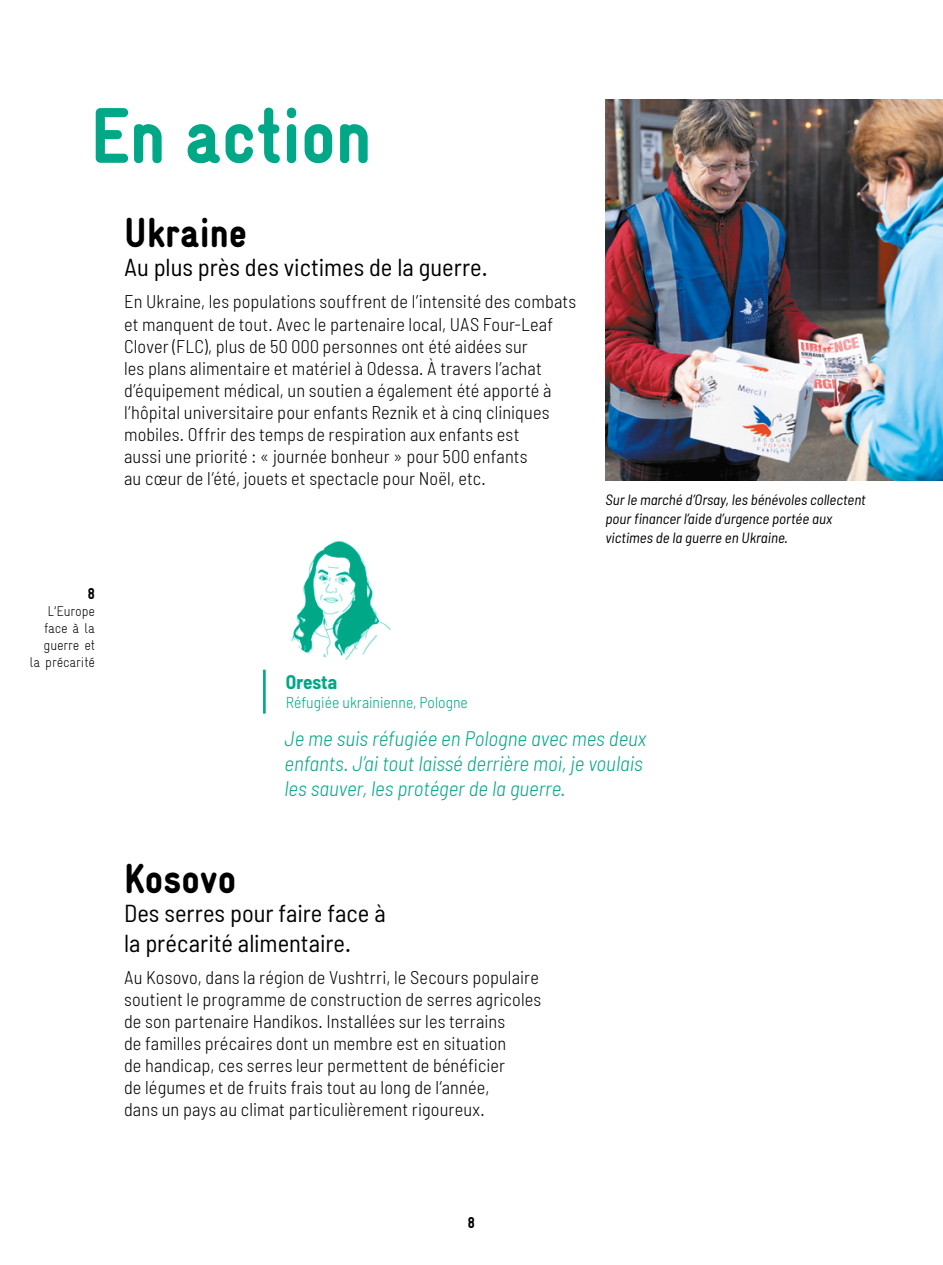
<style>
.page{position:relative;width:943px;height:1265px;background:#fff}
.page>*{position:absolute;margin:0;border:0;box-sizing:border-box;transform-origin:0 0}
.t1{font:900 79.1px "Gravur Condensed Pro";color:#00a887}
.Titre_de_paragraphe{font:900 42px "Gravur Condensed Pro";color:#000}
.Sous-titre{font:semi-condensed 24.5px/29.4px "Barlow";color:#000}
.Verbatim{font:italic 300 semi-condensed 21px/25.2px "Barlow";color:#00a887}
.t2{font:700 semi-condensed 19.25px "Barlow";color:#00a887}
.Textes_courants{font:300 semi-condensed 18.38px/22.1px "Barlow";letter-spacing:.005em;color:#000}
.t3{font:300 semi-condensed 15.75px "Barlow";color:#00a887}
.folio_1{font:900 15.75px "Gravur Condensed Pro";color:#000}
.t4{font:italic semi-condensed 14.88px/19.2px "Barlow";color:#000}
.folio_1-2{font:300 14.17px/17.2px "Gravur Condensed Pro";letter-spacing:-.01em;color:#000;text-align:right}
</style>
<div class="page">
<img style="left:605px;top:99px;width:338px;height:381px">
<img style="left:274px;top:536px;width:124px;height:124px;border-radius:62px">
<hr style="left:263px;top:670px;width:3px;height:44px;background:#00a887">
<h1 class="t1" style="left:91px;top:92px;width:282px">En action</h1>
<p class="folio_1" style="left:88px;top:584px;width:9px">8</p>
<p class="folio_1-2" style="left:30px;top:602px;width:67px">L’Europe face à la guerre et la précarité</p>
<p class="Titre_de_paragraphe" style="left:124px;top:209px;width:124px">Ukraine</p>
<p class="Sous-titre" style="left:124px;top:252px;width:365px">Au plus près des victimes de la guerre.</p>
<p class="Textes_courants" style="left:124px;top:290px;width:453px">En Ukraine, les populations souffrent de l’intensité des combats et manquent de tout. Avec le partenaire local, UAS Four-Leaf Clover (FLC), plus de 50 000 personnes ont été aidées sur<br>les plans alimentaire et matériel à Odessa. À travers l’achat d’équipement médical, un soutien a également été apporté à l’hôpital universitaire pour enfants Reznik et à cinq cliniques mobiles. Offrir des temps de respiration aux enfants est<br>aussi une priorité : « journée bonheur » pour 500 enfants<br>au cœur de l’été, jouets et spectacle pour Noël, etc.</p>
<p class="t4" style="left:605px;top:490px;width:262px">Sur le marché d’Orsay, les bénévoles collectent pour financer l’aide d’urgence portée aux victimes de la guerre en Ukraine.</p>
<p class="t2" style="left:286px;top:670px;width:53px">Oresta</p>
<p class="t3" style="left:286px;top:692px;width:183px">Réfugiée ukrainienne, Pologne</p>
<p class="Verbatim" style="left:284px;top:725px;width:363px">Je me suis réfugiée en Pologne avec mes deux enfants. J’ai tout laissé derrière moi, je voulais les sauver, les protéger de la guerre.</p>
<p class="Titre_de_paragraphe" style="left:124px;top:855px;width:114px">Kosovo</p>
<p class="Sous-titre" style="left:124px;top:898px;width:263px">Des serres pour faire face à la précarité alimentaire.</p>
<p class="Textes_courants" style="left:124px;top:966px;width:419px">Au Kosovo, dans la région de Vushtrri, le Secours populaire soutient le programme de construction de serres agricoles de son partenaire Handikos. Installées sur les terrains<br>de familles précaires dont un membre est en situation<br>de handicap, ces serres leur permettent de bénéficier<br>de légumes et de fruits frais tout au long de l’année,<br>dans un pays au climat particulièrement rigoureux.</p>
<p class="folio_1" style="left:468px;top:1214px;width:9px">8</p>
</div>
